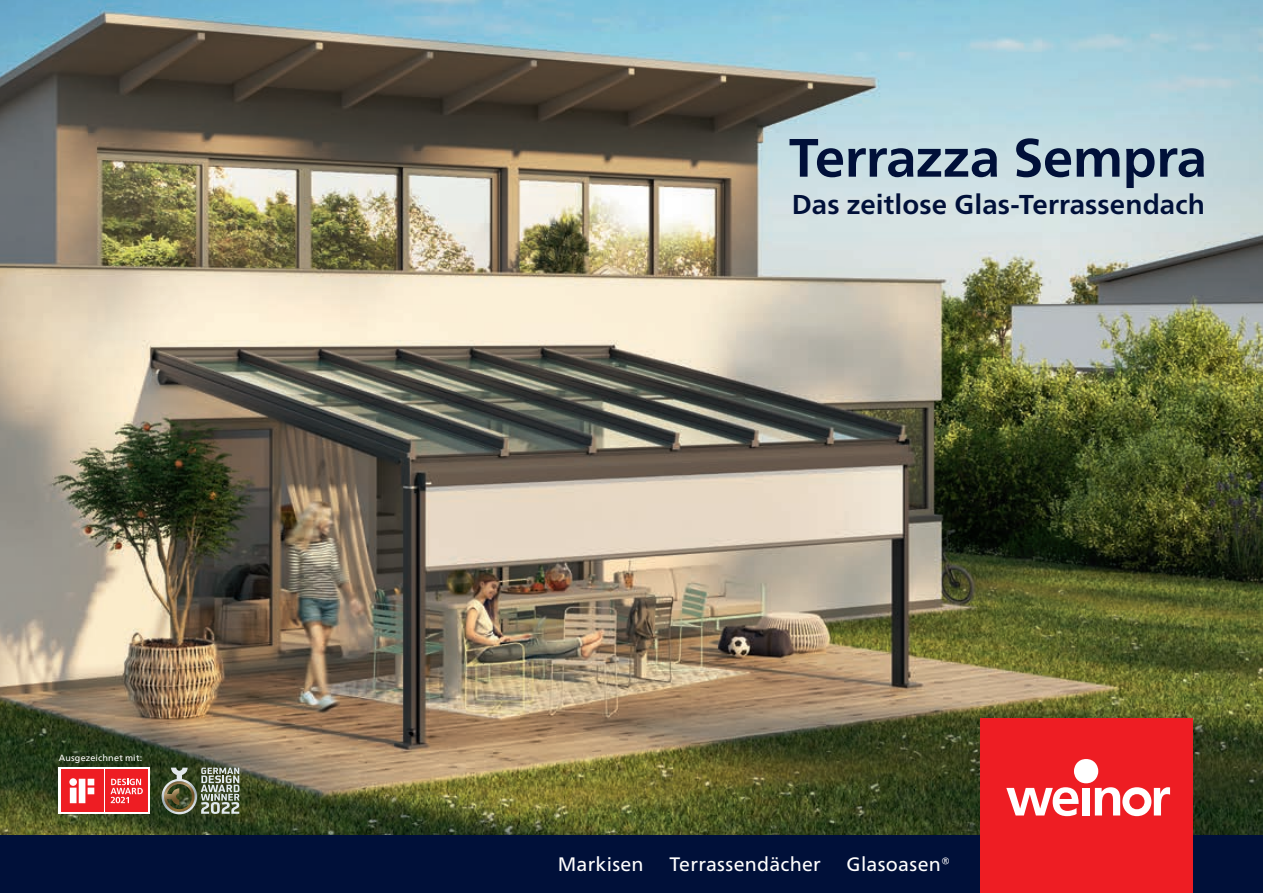
<style>
.page{position:relative;width:1263px;height:893px;background:#fff}
.page>*{position:absolute;margin:0;border:0;box-sizing:border-box;transform-origin:0 0}
.t1{font:700 54px "Frutiger Neue LTW1 G";letter-spacing:-.005em;color:#001039}
.t2{font:700 27.3px "Frutiger Neue LTW1 G";letter-spacing:.005em;color:#001039}
.t3{font:19.5px "Frutiger Neue LTW1 G";letter-spacing:.015em;color:#fff}
.t4{font:9px "Frutiger Neue LTW1 G";letter-spacing:.02em;color:#fff}
</style>
<div class="page">
<img style="left:0;top:0;width:1263px;height:836px">
<svg style="left:59px;top:768px;width:91px;height:46px"></svg>
<div style="left:61px;top:770px;width:42px;height:42px;background:#ee1d23"></div>
<svg style="left:69px;top:778px;width:25px;height:25px"></svg>
<div style="left:105px;top:770px;width:43px;height:42px;background:#ee1d23"></div>
<svg style="left:110px;top:779px;width:33px;height:24px"></svg>
<div style="left:0;top:836px;width:1263px;height:57px;background:#001039"></div>
<div style="left:980px;top:719px;width:213px;height:174px;background:#ee1d23"></div>
<svg style="left:1006px;top:787px;width:72px;height:29px"></svg>
<div style="left:1082px;top:788px;width:8px;height:27px;background:#fff"></div>
<div style="left:1074px;top:759px;width:24px;height:24px;background:#fff;border-radius:50%"></div>
<svg style="left:1095px;top:787px;width:75px;height:29px"></svg>
<svg style="left:162px;top:768px;width:78px;height:46px;background:#737b64"></svg>
<p class="t4" style="left:59px;top:753px;width:85px">Ausgezeichnet mit:</p>
<h1 class="t1" style="left:788px;top:126px;width:420px">Terrazza Sempra</h1>
<h2 class="t2" style="left:792px;top:189px;width:415px">Das zeitlose Glas-Terrassendach</h2>
<p class="t3" style="left:558px;top:852px;width:88px">Markisen</p>
<p class="t3" style="left:669px;top:852px;width:153px">Terrassendächer</p>
<p class="t3" style="left:847px;top:852px;width:105px">Glasoasen®</p>
</div>
